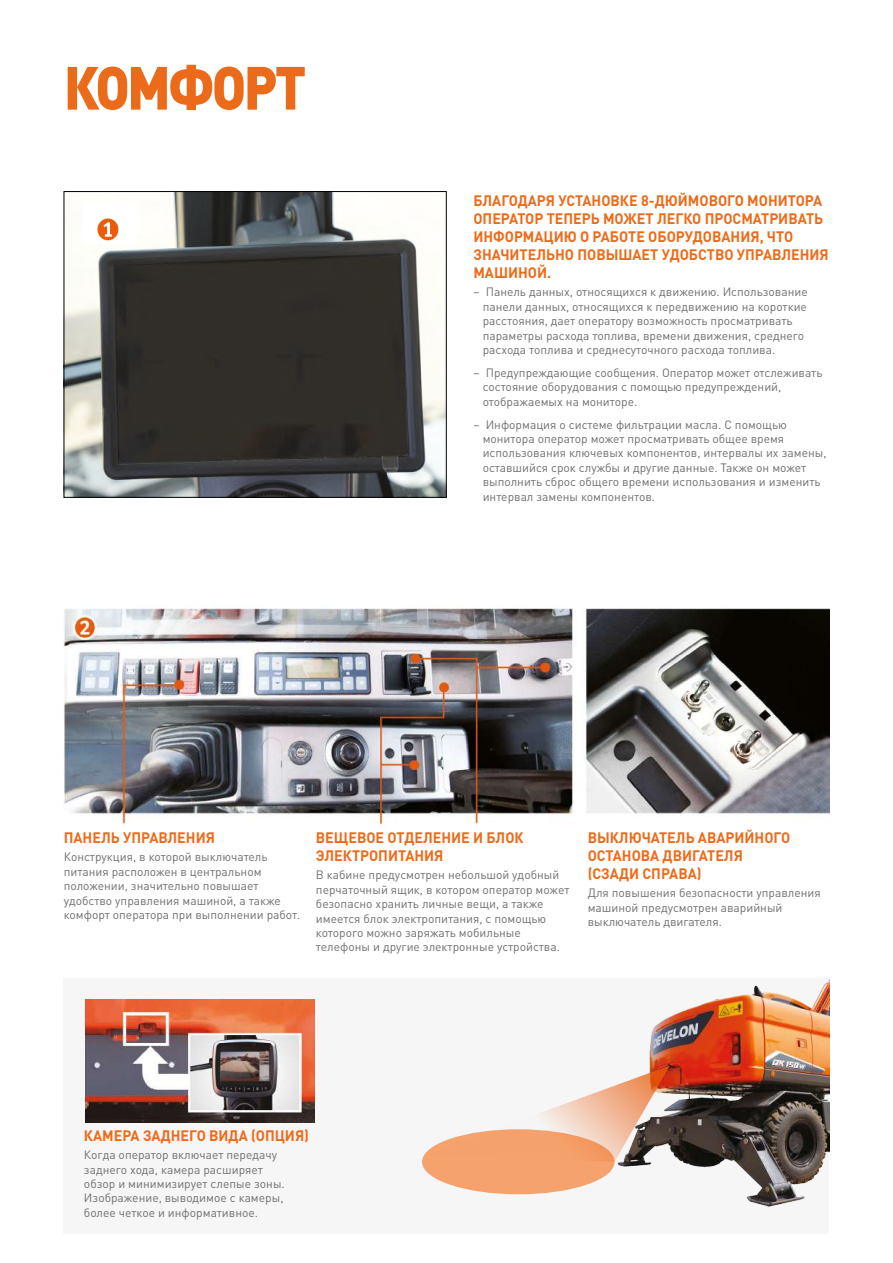
<style>
.page{position:relative;width:893px;height:1263px;background:#fff}
.page>*{position:absolute;margin:0;border:0;box-sizing:border-box;transform-origin:0 0}
.t1{font:900 60px "DIN Pro";letter-spacing:-.05em;color:#ec6b1a;scale:.9 1}
.t2{font:700 15px/18px "DIN Pro";color:#ec6b1a;scale:.95 1}
.t3{font:12px/14.4px "DIN Pro";color:#706f6f}
</style>
<div class="page">
<div style="left:64px;top:978px;width:765px;height:255px;background:#f6f6f6"></div>
<img style="left:601px;top:981px;width:228px;height:226px">
<img style="left:85px;top:999px;width:230px;height:124px">
<img style="left:64px;top:608px;width:765px;height:217px">
<img style="left:66px;top:193px;width:378px;height:302px">
<div style="left:64px;top:191px;width:382px;height:306px;border:1px solid #000"></div>
<img style="left:84px;top:204px;width:52px;height:40px">
<div style="left:422px;top:1129px;width:193px;height:65px;background:#f5a26c;border-radius:50%"></div>
<svg style="left:422px;top:1065px;width:248px;height:97px"></svg>
<h1 class="t1" style="left:64px;top:47px;width:271px">КОМФОРТ</h1>
<p class="t2" style="left:473px;top:191px;width:376px">БЛАГОДАРЯ УСТАНОВКЕ 8-ДЮЙМОВОГО МОНИТОРА ОПЕРАТОР ТЕПЕРЬ МОЖЕТ ЛЕГКО ПРОСМАТРИВАТЬ ИНФОРМАЦИЮ О РАБОТЕ ОБОРУДОВАНИЯ, ЧТО ЗНАЧИТЕЛЬНО ПОВЫШАЕТ УДОБСТВО УПРАВЛЕНИЯ МАШИНОЙ.</p>
<p class="t3" style="left:483px;top:284px;width:327px;text-indent:-9px">– Панель данных, относящихся к движению. Использование панели данных, относящихся к передвижению на короткие расстояния, дает оператору возможность просматривать параметры расхода топлива, времени движения, среднего расхода топлива и среднесуточного расхода топлива.</p>
<p class="t3" style="left:483px;top:365px;width:341px;text-indent:-9px">– Предупреждающие сообщения. Оператор может отслеживать состояние оборудования с помощью предупреждений, отображаемых на мониторе.</p>
<p class="t3" style="left:483px;top:416px;width:345px;text-indent:-9px">– Информация о системе фильтрации масла. С помощью монитора оператор может просматривать общее время использования ключевых компонентов, интервалы их замены, оставшийся срок службы и другие данные. Также он может выполнить сброс общего времени использования и изменить интервал замены компонентов.</p>
<p class="t2" style="left:64px;top:828px;width:161px">ПАНЕЛЬ УПРАВЛЕНИЯ</p>
<p class="t3" style="left:64px;top:849px;width:238px">Конструкция, в которой выключатель питания расположен в центральном положении, значительно повышает удобство управления машиной, а также комфорт оператора при выполнении работ.</p>
<p class="t2" style="left:316px;top:828px;width:220px">ВЕЩЕВОЕ ОТДЕЛЕНИЕ И БЛОК<br>ЭЛЕКТРОПИТАНИЯ</p>
<p class="t3" style="left:316px;top:867px;width:255px">В кабине предусмотрен небольшой удобный перчаточный ящик, в котором оператор может безопасно хранить личные вещи, а также имеется блок электропитания, с помощью которого можно заряжать мобильные телефоны и другие электронные устройства.</p>
<p class="t2" style="left:588px;top:828px;width:215px">ВЫКЛЮЧАТЕЛЬ АВАРИЙНОГО<br>ОСТАНОВА ДВИГАТЕЛЯ (СЗАДИ СПРАВА)</p>
<p class="t3" style="left:588px;top:885px;width:235px">Для повышения безопасности управления машиной предусмотрен аварийный выключатель двигателя.</p>
<p class="t2" style="left:84px;top:1125px;width:238px">КАМЕРА ЗАДНЕГО ВИДА (ОПЦИЯ)</p>
<p class="t3" style="left:84px;top:1147px;width:202px">Когда оператор включает передачу заднего хода, камера расширяет обзор и минимизирует слепые зоны.<br>Изображение, выводимое с камеры, более четкое и информативное.</p>
</div>
